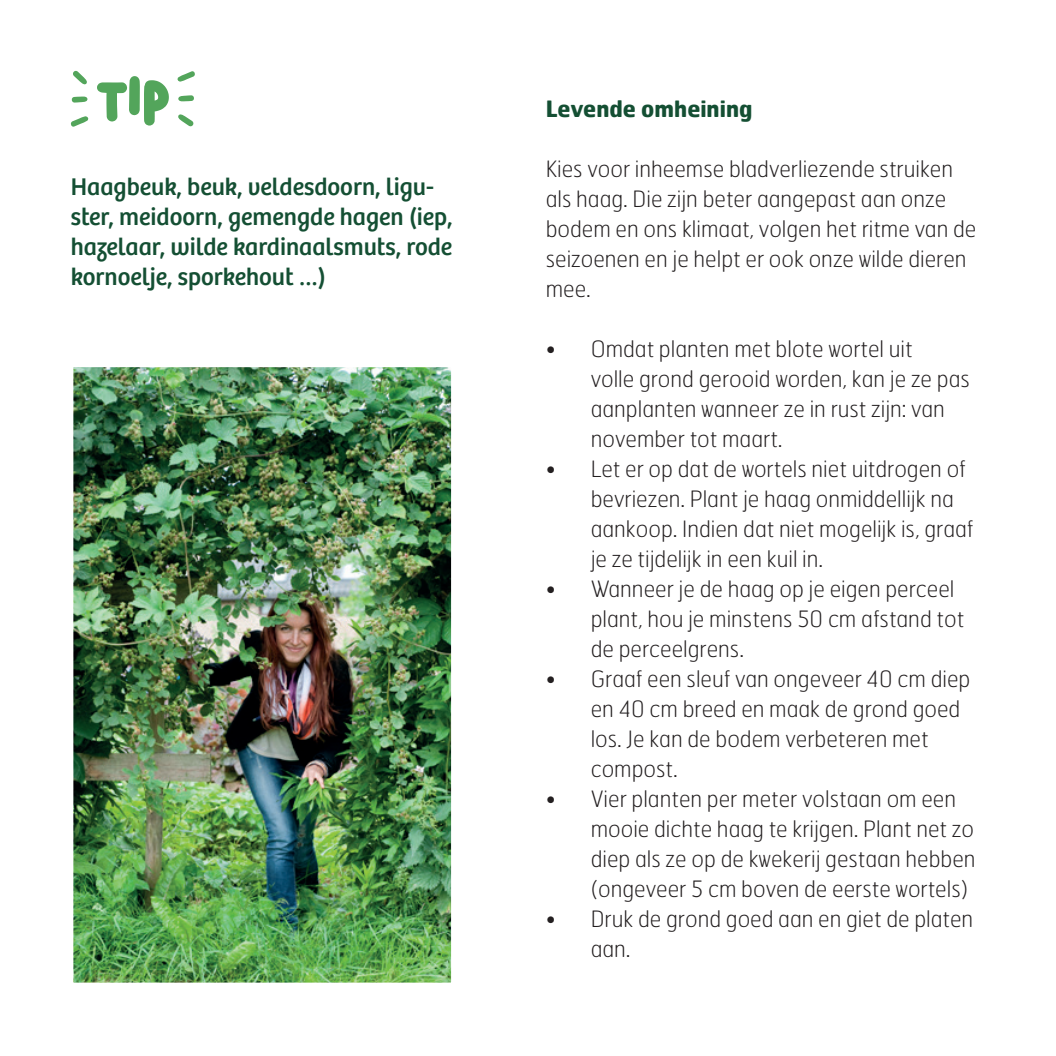
<style>
.page{position:relative;width:1056px;height:1056px;background:#fff}
.page>*{position:absolute;margin:0;border:0;box-sizing:border-box;transform-origin:0 0}
.t1{font:25px/30px "Bree";color:#144f33}
.t2{font:100 22.5px/30px "Hermes FB";color:#231f20}
.t3{font:700 22.5px "Hermes FB";color:#144f33}
</style>
<div class="page">
<svg style="left:97px;top:76px;width:72px;height:50px"></svg>
<svg style="left:177px;top:71px;width:18px;height:11px"></svg>
<svg style="left:178px;top:95px;width:16px;height:7px"></svg>
<svg style="left:178px;top:114px;width:16px;height:13px"></svg>
<svg style="left:70px;top:116px;width:19px;height:11px"></svg>
<svg style="left:71px;top:96px;width:17px;height:7px"></svg>
<svg style="left:73px;top:70px;width:14px;height:15px"></svg>
<img style="left:74px;top:368px;width:377px;height:614px">
<div style="left:71px;top:365px;width:383px;height:620px;border:2px solid #fff"></div>
<p class="t1" style="left:71px;top:172px;width:383px">Haagbeuk, beuk, veldesdoorn, ligu&shy;ster, meidoorn, gemengde hagen (iep, hazelaar, wilde kardinaalsmuts, rode kornoelje, sporkehout …)</p>
<p class="t3" style="left:546px;top:94px;width:208px">Levende omheining</p>
<p class="t2" style="left:546px;top:154px;width:432px">Kies voor inheemse bladverliezende struiken als haag. Die zijn beter aangepast aan onze bodem en ons klimaat, volgen het ritme van de seizoenen en je helpt er ook onze wilde dieren mee.</p>
<p class="t2" style="left:591px;top:334px;width:381px;text-indent:-45px">• Omdat planten met blote wortel uit<br>volle grond gerooid worden, kan je ze pas aanplanten wanneer ze in rust zijn: van november tot maart.</p>
<p class="t2" style="left:591px;top:454px;width:384px;text-indent:-45px">• Let er op dat de wortels niet uitdrogen of bevriezen. Plant je haag onmiddellijk na aankoop. Indien dat niet mogelijk is, graaf je ze tijdelijk in een kuil in.</p>
<p class="t2" style="left:591px;top:574px;width:375px;text-indent:-45px">• Wanneer je de haag op je eigen perceel plant, hou je minstens 50 cm afstand tot de perceelgrens.</p>
<p class="t2" style="left:591px;top:663px;width:381px;text-indent:-45px">• Graaf een sleuf van ongeveer 40 cm diep en 40 cm breed en maak de grond goed los. Je kan de bodem verbeteren met compost.</p>
<p class="t2" style="left:591px;top:783px;width:386px;text-indent:-45px">• Vier planten per meter volstaan om een mooie dichte haag te krijgen. Plant net zo diep als ze op de kwekerij gestaan hebben (ongeveer 5 cm boven de eerste wortels)</p>
<p class="t2" style="left:591px;top:903px;width:384px;text-indent:-45px">• Druk de grond goed aan en giet de platen aan.</p>
</div>
